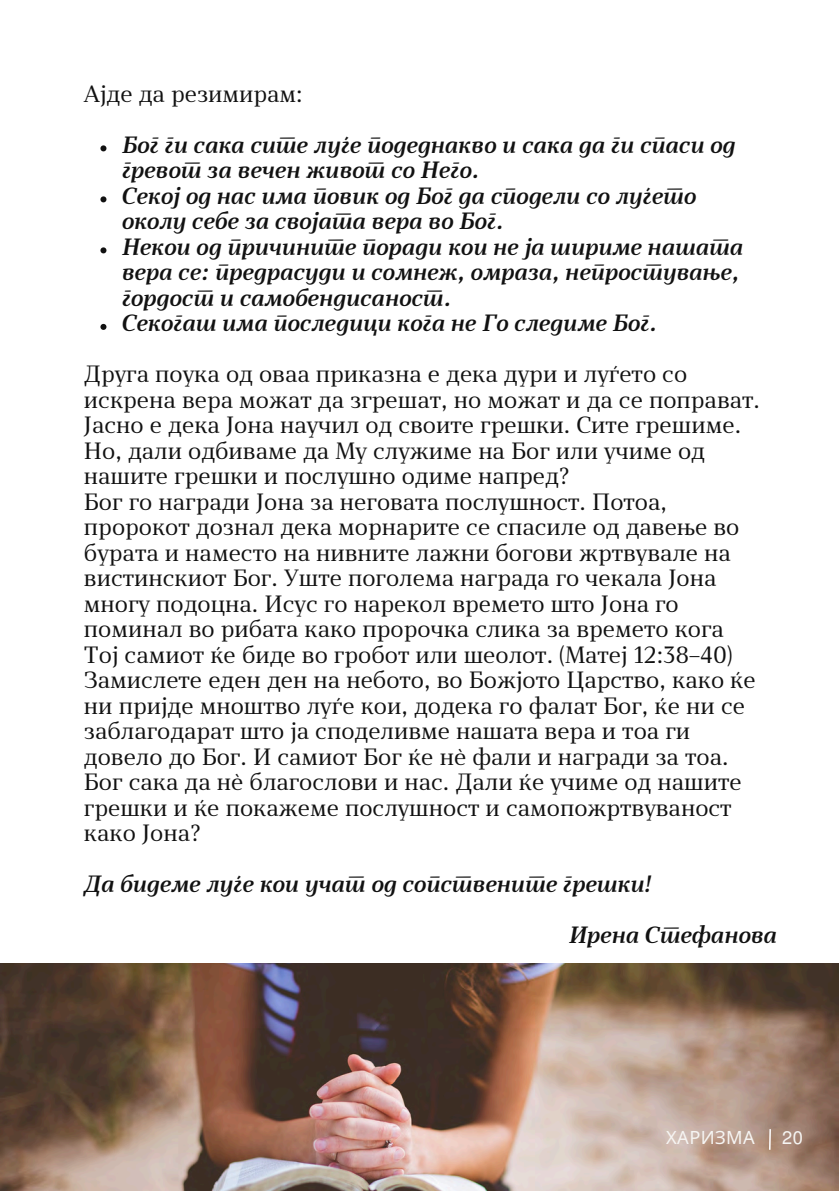
<style>
.page{position:relative;width:839px;height:1191px;background:#fff}
.page>*{position:absolute;margin:0;border:0;box-sizing:border-box;transform-origin:0 0}
.t1{font:22px/25.4px "Skola Serif";color:#111}
.t2{font:700 22px/25.6px "Skola Serif It";color:#111}
.t3{font:18.2px "Noto Sans";letter-spacing:.02em;color:#f6f5f3}
.t4{font:18.2px "Mukti";color:#f6f5f3}
</style>
<div class="page">
<img style="left:0;top:963px;width:838px;height:228px">
<svg style="left:769px;top:1129px;width:1px;height:21px"></svg>
<svg style="left:100px;top:145px;width:6px;height:6px"></svg>
<svg style="left:100px;top:196px;width:6px;height:6px"></svg>
<svg style="left:100px;top:247px;width:6px;height:6px"></svg>
<svg style="left:100px;top:324px;width:6px;height:6px"></svg>
<p class="t1" style="left:84px;top:84px;width:220px">Ајде да резимирам:</p>
<p class="t2" style="left:121px;top:135px;width:615px">Бог ги сака сите луѓе подеднакво и сака да ги спаси од гревот за вечен живот со Него.</p>
<p class="t2" style="left:121px;top:186px;width:576px">Секој од нас има повик од Бог да сподели со луѓето околу себе за својата вера во Бог.</p>
<h2 class="t2" style="left:121px;top:237px;width:623px">Некои од причините поради кои не ја шириме нашата вера се: предрасуди и сомнеж, омраза, непростување, гордост и самобендисаност.</h2>
<h1 class="t2" style="left:121px;top:313px;width:536px">Секогаш има последици кога не Го следиме Бог.</h1>
<h1 class="t1" style="left:84px;top:364px;width:677px">Друга поука од оваа приказна е дека дури и луѓето со искрена вера можат да згрешат, но можат и да се поправат.<br>Јасно е дека Јона научил од своите грешки. Сите грешиме.<br>Но, дали одбиваме да Му служиме на Бог или учиме од нашите грешки и послушно одиме напред?<br>Бог го награди Јона за неговата послушност. Потоа, пророкот дознал дека морнарите се спасиле од давење во бурата и наместо на нивните лажни богови жртвувале на вистинскиот Бог. Уште поголема награда го чекала Јона многу подоцна. Исус го нарекол времето што Јона го поминал во рибата како пророчка слика за времето кога Тој самиот ќе биде во гробот или шеолот. (Матеј 12:38–40)<br>Замислете еден ден на небото, во Божјото Царство, како ќе ни пријде мноштво луѓе кои, додека го фалат Бог, ќе ни се заблагодарат што ја споделивме нашата вера и тоа ги довело до Бог. И самиот Бог ќе нѐ фали и награди за тоа.<br>Бог сака да нѐ благослови и нас. Дали ќе учиме од нашите грешки и ќе покажеме послушност и самопожртвуваност како Јона?</h1>
<p class="t2" style="left:84px;top:874px;width:568px">Да бидеме луѓе кои учат од сопствените грешки!</p>
<p class="t2" style="left:568px;top:925px;width:210px">Ирена Стефанова</p>
<p class="t3" style="left:666px;top:1125px;width:90px">ХАРИЗМА</p>
<p class="t4" style="left:782px;top:1125px;width:22px">20</p>
</div>
